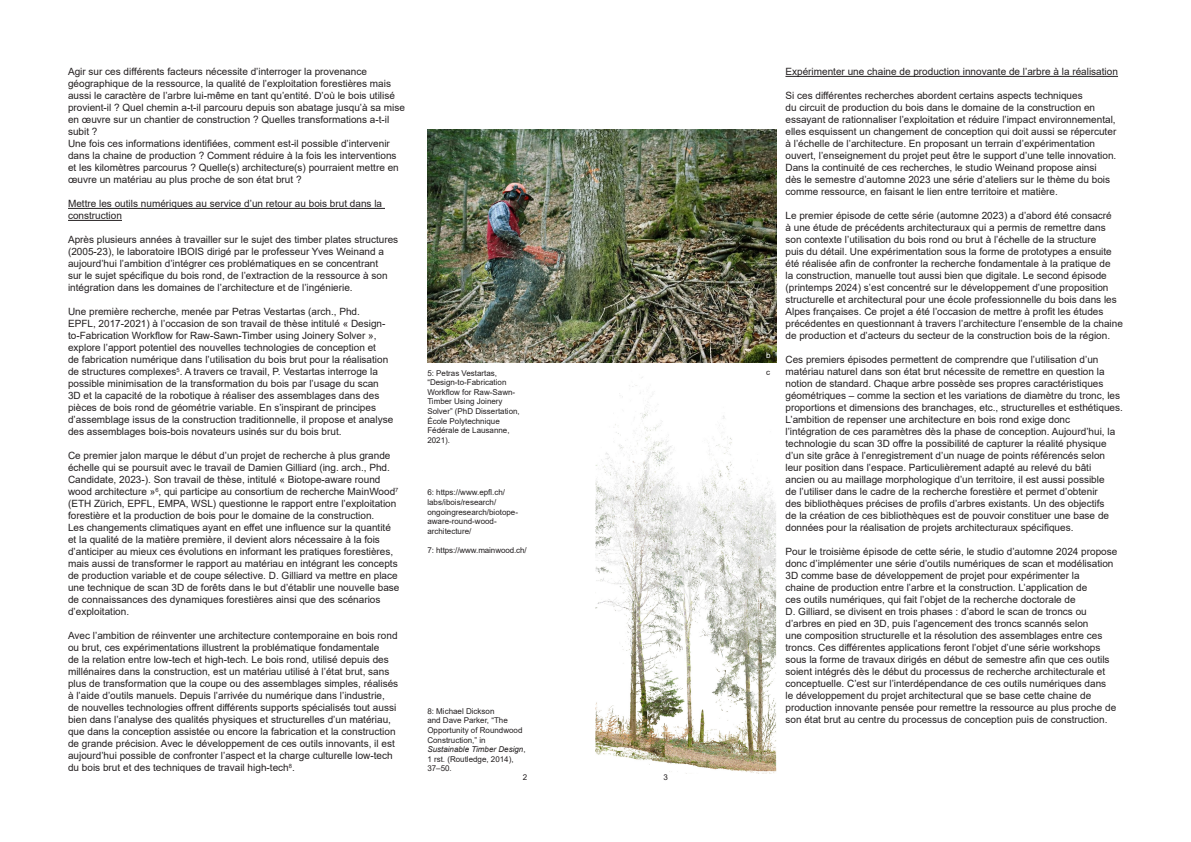
<style>
.page{position:relative;width:1191px;height:842px;background:#fff}
.page>*{position:absolute;margin:0;border:0;box-sizing:border-box;transform-origin:0 0}
.t1{font:10px/12px "Arial";color:#231f20}
.t2{font:8px/9.6px "Arial";color:#231f20}
.t3{font:8px "Arial";color:#fff}
.s1{font-style:italic}
</style>
<div class="page">
<img style="left:595px;top:377px;width:181px;height:397px">
<hr style="left:68px;top:208px;width:317px;height:1px;background:#231f20">
<hr style="left:68px;top:220px;width:54px;height:1px;background:#231f20">
<hr style="left:785px;top:76px;width:333px;height:1px;background:#231f20">
<img style="left:427px;top:130px;width:349px;height:233px">
<p class="t1" style="left:68px;top:66px;width:338px">Agir sur ces différents facteurs nécessite d’interroger la provenance géographique de la ressource, la qualité de l’exploitation forestières mais aussi le caractère de l’arbre lui-même en tant qu’entité. D’où le bois utilisé provient-il ? Quel chemin a-t-il parcouru depuis son abatage jusqu’à sa mise en œuvre sur un chantier de construction ? Quelles transformations a-t-il subit ?</p>
<p class="t1" style="left:68px;top:138px;width:332px">Une fois ces informations identifiées, comment est-il possible d’intervenir dans la chaine de production ? Comment réduire à la fois les interventions et les kilomètres parcourus ? Quelle(s) architecture(s) pourraient mettre en œuvre un matériau au plus proche de son état brut ?</p>
<p class="t1" style="left:68px;top:198px;width:316px">Mettre les outils numériques au service d’un retour au bois brut dans la construction</p>
<p class="t1" style="left:68px;top:234px;width:332px">Après plusieurs années à travailler sur le sujet des timber plates structures (2005-23), le laboratoire IBOIS dirigé par le professeur Yves Weinand a aujourd’hui l’ambition d’intégrer ces problématiques en se concentrant<br>sur le sujet spécifique du bois rond, de l’extraction de la ressource à son intégration dans les domaines de l’architecture et de l’ingénierie.</p>
<p class="t1" style="left:68px;top:306px;width:327px">Une première recherche, menée par Petras Vestartas (arch., Phd.<br>EPFL, 2017-2021) à l’occasion de son travail de thèse intitulé « Design&shy;to-Fabrication Workflow for Raw-Sawn-Timber using Joinery Solver », explore l’apport potentiel des nouvelles technologies de conception et<br>de fabrication numérique dans l’utilisation du bois brut pour la réalisation de structures complexes<sup>5</sup>. A travers ce travail, P. Vestartas interroge la possible minimisation de la transformation du bois par l’usage du scan 3D et la capacité de la robotique à réaliser des assemblages dans des pièces de bois rond de géométrie variable. En s’inspirant de principes d’assemblage issus de la construction traditionnelle, il propose et analyse des assemblages bois-bois novateurs usinés sur du bois brut.</p>
<p class="t1" style="left:68px;top:450px;width:333px">Ce premier jalon marque le début d’un projet de recherche à plus grande échelle qui se poursuit avec le travail de Damien Gilliard (ing. arch., Phd.<br>Candidate, 2023-). Son travail de thèse, intitulé « Biotope-aware round wood architecture »<sup>6</sup>, qui participe au consortium de recherche MainWood<sup>7 </sup>(ETH Zürich, EPFL, EMPA, WSL) questionne le rapport entre l’exploitation forestière et la production de bois pour le domaine de la construction.<br>Les changements climatiques ayant en effet une influence sur la quantité et la qualité de la matière première, il devient alors nécessaire à la fois d’anticiper au mieux ces évolutions en informant les pratiques forestières, mais aussi de transformer le rapport au matériau en intégrant les concepts de production variable et de coupe sélective. D. Gilliard va mettre en place une technique de scan 3D de forêts dans le but d’établir une nouvelle base de connaissances des dynamiques forestières ainsi que des scénarios d’exploitation.</p>
<p class="t1" style="left:68px;top:630px;width:332px">Avec l’ambition de réinventer une architecture contemporaine en bois rond ou brut, ces expérimentations illustrent la problématique fondamentale<br>de la relation entre low-tech et high-tech. Le bois rond, utilisé depuis des millénaires dans la construction, est un matériau utilisé à l’état brut, sans plus de transformation que la coupe ou des assemblages simples, réalisés à l’aide d’outils manuels. Depuis l’arrivée du numérique dans l’industrie, de nouvelles technologies offrent différents supports spécialisés tout aussi bien dans l’analyse des qualités physiques et structurelles d’un matériau, que dans la conception assistée ou encore la fabrication et la construction de grande précision. Avec le développement de ces outils innovants, il est aujourd’hui possible de confronter l’aspect et la charge culturelle low-tech du bois brut et des techniques de travail high-tech<sup>8</sup>.</p>
<p class="t2" style="left:427px;top:368px;width:94px">5: Petras Vestartas, “Design-to-Fabrication<br>Workflow for Raw-Sawn-<br>Timber Using Joinery<br>Solver” (PhD Dissertation,<br>École Polytechnique<br>Fédérale de Lausanne,<br>2021).</p>
<p class="t2" style="left:427px;top:488px;width:92px">6: https://www.epfl.ch/ labs/ibois/research/ ongoingresearch/biotope&shy;aware-round-wood&shy;architecture/</p>
<p class="t2" style="left:427px;top:545px;width:101px">7: https://www.mainwood.ch/</p>
<p class="t2" style="left:427px;top:706px;width:100px">8: Michael Dickson<br>and Dave Parker, “The<br>Opportunity of Roundwood<br>Construction,” in<br><span class="s1">Sustainable Timber Design</span>,<br>1 rst. (Routledge, 2014),<br>37–50.</p>
<p class="t2" style="left:523px;top:772px;width:6px">2</p>
<p class="t2" style="left:663px;top:772px;width:6px">3</p>
<p class="t3" style="left:766px;top:350px;width:6px">b</p>
<p class="t2" style="left:766px;top:368px;width:5px">c</p>
<p class="t1" style="left:785px;top:66px;width:334px">Expérimenter une chaine de production innovante de l’arbre à la réalisation</p>
<p class="t1" style="left:785px;top:90px;width:332px">Si ces différentes recherches abordent certains aspects techniques<br>du circuit de production du bois dans le domaine de la construction en essayant de rationnaliser l’exploitation et réduire l’impact environnemental, elles esquissent un changement de conception qui doit aussi se répercuter à l’échelle de l’architecture. En proposant un terrain d’expérimentation ouvert, l’enseignement du projet peut être le support d’une telle innovation.<br>Dans la continuité de ces recherches, le studio Weinand propose ainsi<br>dès le semestre d’automne 2023 une série d’ateliers sur le thème du bois comme ressource, en faisant le lien entre territoire et matière.</p>
<p class="t1" style="left:785px;top:210px;width:339px">Le premier épisode de cette série (automne 2023) a d’abord été consacré<br>à une étude de précédents architecturaux qui a permis de remettre dans son contexte l’utilisation du bois rond ou brut à l’échelle de la structure<br>puis du détail. Une expérimentation sous la forme de prototypes a ensuite été réalisée afin de confronter la recherche fondamentale à la pratique de<br>la construction, manuelle tout aussi bien que digitale. Le second épisode (printemps 2024) s’est concentré sur le développement d’une proposition structurelle et architectural pour une école professionnelle du bois dans les Alpes françaises. Ce projet a été l’occasion de mettre à profit les études précédentes en questionnant à travers l’architecture l’ensemble de la chaine de production et d’acteurs du secteur de la construction bois de la région.</p>
<p class="t1" style="left:785px;top:354px;width:339px">Ces premiers épisodes permettent de comprendre que l’utilisation d’un matériau naturel dans son état brut nécessite de remettre en question la notion de standard. Chaque arbre possède ses propres caractéristiques géométriques – comme la section et les variations de diamètre du tronc, les proportions et dimensions des branchages, etc., structurelles et esthétiques.<br>L’ambition de repenser une architecture en bois rond exige donc l’intégration de ces paramètres dès la phase de conception. Aujourd’hui, la technologie du scan 3D offre la possibilité de capturer la réalité physique d’un site grâce à l’enregistrement d’un nuage de points référencés selon leur position dans l’espace. Particulièrement adapté au relevé du bâti ancien ou au maillage morphologique d’un territoire, il est aussi possible<br>de l’utiliser dans le cadre de la recherche forestière et permet d’obtenir<br>des bibliothèques précises de profils d’arbres existants. Un des objectifs<br>de la création de ces bibliothèques est de pouvoir constituer une base de données pour la réalisation de projets architecturaux spécifiques.</p>
<p class="t1" style="left:785px;top:546px;width:333px">Pour le troisième épisode de cette série, le studio d’automne 2024 propose donc d’implémenter une série d’outils numériques de scan et modélisation 3D comme base de développement de projet pour expérimenter la<br>chaine de production entre l’arbre et la construction. L’application de<br>ces outils numériques, qui fait l’objet de la recherche doctorale de<br>D. Gilliard, se divisent en trois phases : d’abord le scan de troncs ou d’arbres en pied en 3D, puis l’agencement des troncs scannés selon<br>une composition structurelle et la résolution des assemblages entre ces troncs. Ces différentes applications feront l’objet d’une série workshops sous la forme de travaux dirigés en début de semestre afin que ces outils soient intégrés dès le début du processus de recherche architecturale et conceptuelle. C’est sur l’interdépendance de ces outils numériques dans<br>le développement du projet architectural que se base cette chaine de production innovante pensée pour remettre la ressource au plus proche de son état brut au centre du processus de conception puis de construction.</p>
</div>
